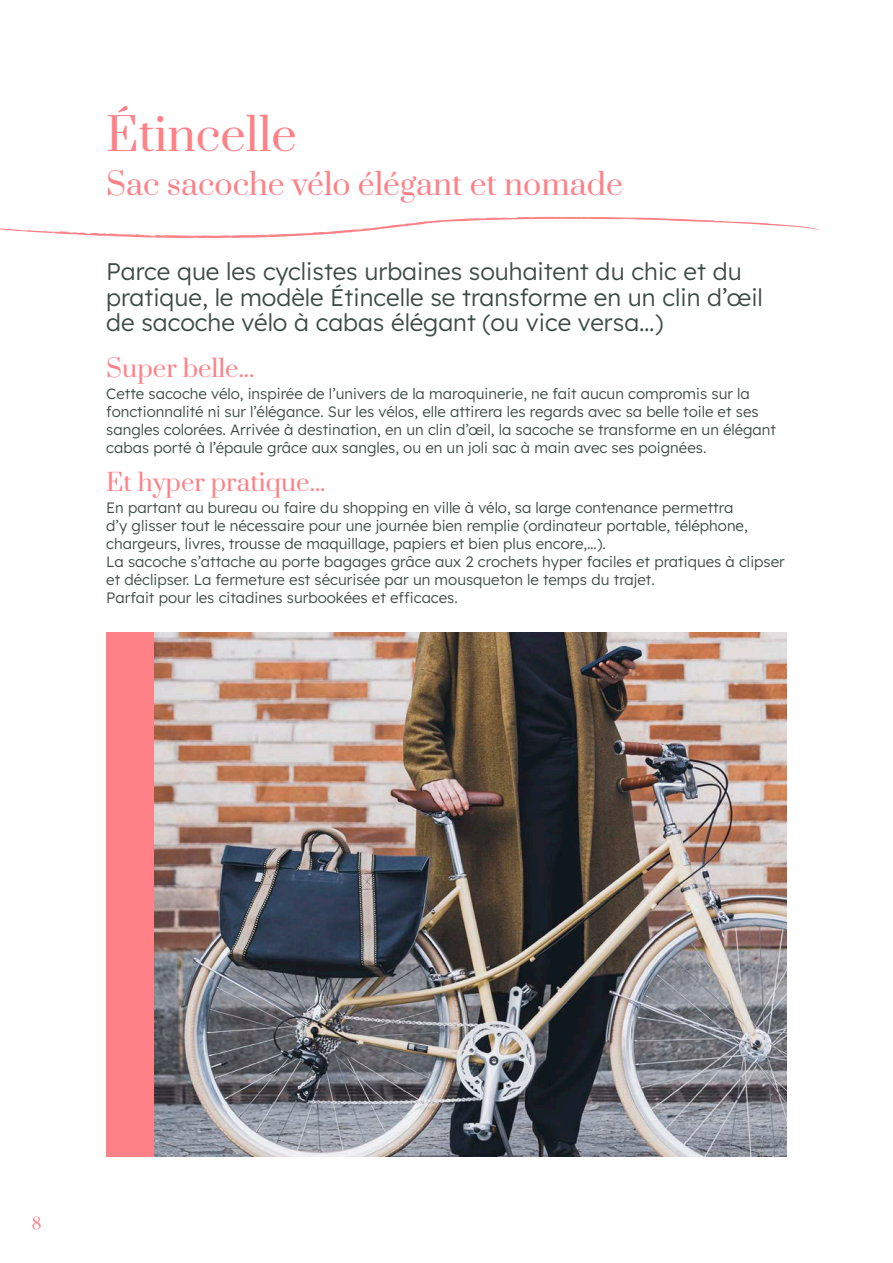
<style>
.page{position:relative;width:893px;height:1263px;background:#fff}
.page>*{position:absolute;margin:0;border:0;box-sizing:border-box;transform-origin:0 0}
.t1{font:45px "Prata";color:#ff8188}
.t2{font:30px "Prata";color:#ff8188}
.t3{font:24px/25.5px "Lexend Deca";color:#3e4c47}
.t4{font:24px "Prata";color:#ff8188}
.t5{font:15px/18px "Lexend Deca";color:#3e4c47}
.t6{font:15px "Prata";color:#ff8188}
</style>
<div class="page">
<div style="left:106px;top:632px;width:48px;height:525px;background:#ff8188"></div>
<img style="left:154px;top:632px;width:633px;height:525px">
<svg style="left:0;top:217px;width:820px;height:21px"></svg>
<h1 class="t1" style="left:106px;top:97px;width:192px">Étincelle</h1>
<h2 class="t2" style="left:106px;top:159px;width:518px">Sac sacoche vélo élégant et nomade</h2>
<h3 class="t3" style="left:106px;top:257px;width:658px">Parce que les cyclistes urbaines souhaitent du chic et du pratique, le modèle Étincelle se transforme en un clin d’œil de sacoche vélo à cabas élégant (ou vice versa…)</h3>
<h3 class="t4" style="left:106px;top:348px;width:150px">Super belle...</h3>
<p class="t5" style="left:106px;top:384px;width:671px">Cette sacoche vélo, inspirée de l’univers de la maroquinerie, ne fait aucun compromis sur la fonctionnalité ni sur l’élégance. Sur les vélos, elle attirera les regards avec sa belle toile et ses sangles colorées. Arrivée à destination, en un clin d’œil, la sacoche se transforme en un élégant cabas porté à l’épaule grâce aux sangles, ou en un joli sac à main avec ses poignées.</p>
<h3 class="t4" style="left:106px;top:462px;width:221px">Et hyper pratique...</h3>
<p class="t5" style="left:106px;top:498px;width:680px">En partant au bureau ou faire du shopping en ville à vélo, sa large contenance permettra<br>d’y glisser tout le nécessaire pour une journée bien remplie (ordinateur portable, téléphone, chargeurs, livres, trousse de maquillage, papiers et bien plus encore,…).<br>La sacoche s’attache au porte bagages grâce aux 2 crochets hyper faciles et pratiques à clipser et déclipser. La fermeture est sécurisée par un mousqueton le temps du trajet.<br>Parfait pour les citadines surbookées et efficaces.</p>
<p class="t6" style="left:32px;top:1211px;width:11px">8</p>
</div>
